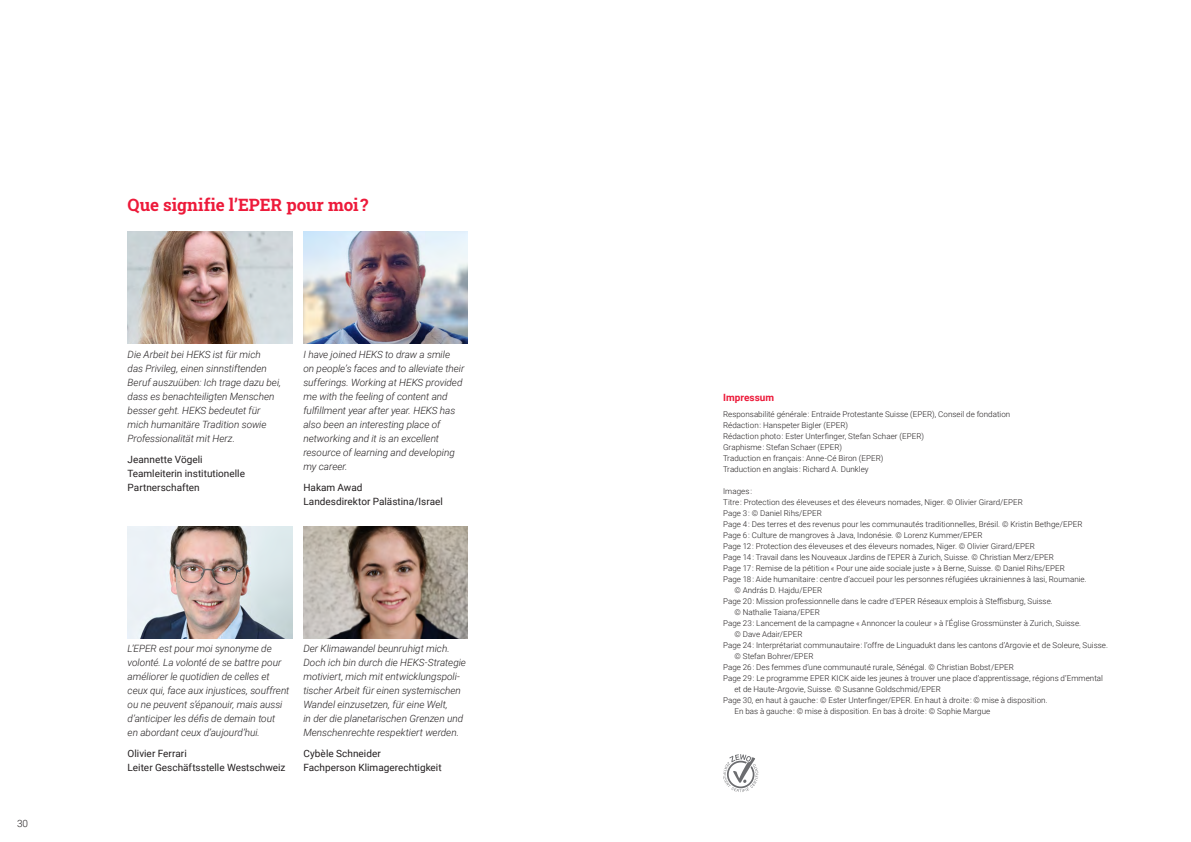
<style>
.page{position:relative;width:1191px;height:842px;background:#fff}
.page>*{position:absolute;margin:0;border:0;box-sizing:border-box;transform-origin:0 0}
.t1{font:700 17px "Roboto Slab";letter-spacing:-.005em;color:#ed1a3a}
.t2{font:italic 300 10px/14px "Roboto";letter-spacing:-.005em;color:#231f20}
.t3{font:10px/14px "Roboto";color:#231f20}
.t4{font:700 10px "Roboto";letter-spacing:.005em;color:#ed1a3a}
.t5{font:300 10px "Roboto";color:#231f20}
.t6{font:300 8px/11px "Roboto";letter-spacing:.005em;color:#231f20}
</style>
<div class="page">
<svg style="left:723px;top:754px;width:35px;height:38px"></svg>
<img style="left:128px;top:232px;width:164px;height:112px">
<img style="left:303px;top:232px;width:165px;height:112px">
<img style="left:128px;top:526px;width:164px;height:112px">
<img style="left:303px;top:526px;width:165px;height:112px">
<p class="t5" style="left:17px;top:816px;width:13px">30</p>
<h1 class="t1" style="left:128px;top:193px;width:242px">Que signifie l’EPER pour moi ?</h1>
<p class="t2" style="left:128px;top:347px;width:155px">Die Arbeit bei HEKS ist für mich<br>das Privileg, einen sinnstiftenden<br>Beruf auszuüben: Ich trage dazu bei, dass es benachteiligten Menschen besser geht. HEKS bedeutet für mich humanitäre Tradition sowie<br>Professionalität mit Herz.</p>
<p class="t3" style="left:128px;top:452px;width:119px">Jeannette Vögeli<br>Teamleiterin institutionelle<br>Partnerschaften</p>
<p class="t2" style="left:303px;top:347px;width:162px">I have joined HEKS to draw a smile<br>on people’s faces and to alleviate their sufferings. Working at HEKS provided me with the feeling of content and fulfillment year after year. HEKS has also been an interesting place of networking and it is an excellent resource of learning and developing my career.</p>
<p class="t3" style="left:303px;top:480px;width:141px">Hakam Awad<br>Landesdirektor Palästina/Israel</p>
<p class="t2" style="left:128px;top:641px;width:163px">L’EPER est pour moi synonyme de volonté. La volonté de se battre pour améliorer le quotidien de celles et ceux qui, face aux injustices, souffrent ou ne peuvent s’épanouir, mais aussi d’anticiper les défis de demain tout<br>en abordant ceux d’aujourd’hui.</p>
<p class="t3" style="left:128px;top:746px;width:159px">Olivier Ferrari<br>Leiter Geschäftsstelle Westschweiz</p>
<p class="t2" style="left:303px;top:641px;width:164px">Der Klimawandel beunruhigt mich.<br>Doch ich bin durch die HEKS-Strategie motiviert, mich mit entwicklungspoli&shy;tischer Arbeit für einen systemischen Wandel einzusetzen, für eine Welt,<br>in der die planetarischen Grenzen und Menschenrechte respektiert werden.</p>
<p class="t3" style="left:303px;top:746px;width:140px">Cybèle Schneider<br>Fachperson Klimagerechtigkeit</p>
<p class="t4" style="left:723px;top:390px;width:53px">Impressum</p>
<p class="t6" style="left:723px;top:409px;width:289px">Responsabilité générale : Entraide Protestante Suisse (EPER), Conseil de fondation Rédaction : Hanspeter Bigler (EPER)<br>Rédaction photo : Ester Unterfinger, Stefan Schaer (EPER)<br>Graphisme : Stefan Schaer (EPER)<br>Traduction en français : Anne-Cé Biron (EPER)<br>Traduction en anglais : Richard A. Dunkley</p>
<p class="t6" style="left:723px;top:486px;width:30px">Images :</p>
<p class="t6" style="left:723px;top:497px;width:301px">Titre : Protection des éleveuses et des éleveurs nomades, Niger. © Olivier Girard/EPER</p>
<p class="t6" style="left:723px;top:508px;width:100px">Page 3 : © Daniel Rihs/EPER</p>
<p class="t6" style="left:723px;top:519px;width:361px">Page 4 : Des terres et des revenus pour les communautés traditionnelles, Brésil. © Kristin Bethge/EPER</p>
<p class="t6" style="left:723px;top:530px;width:261px">Page 6 : Culture de mangroves à Java, Indonésie. © Lorenz Kummer/EPER</p>
<p class="t6" style="left:723px;top:541px;width:313px">Page 12 : Protection des éleveuses et des éleveurs nomades, Niger. © Olivier Girard/EPER</p>
<p class="t6" style="left:723px;top:552px;width:332px">Page 14 : Travail dans les Nouveaux Jardins de l’EPER à Zurich, Suisse. © Christian Merz/EPER</p>
<p class="t6" style="left:723px;top:563px;width:343px">Page 17 : Remise de la pétition « Pour une aide sociale juste » à Berne, Suisse. © Daniel Rihs/EPER</p>
<p class="t6" style="left:723px;top:574px;width:365px">Page 18 : Aide humanitaire : centre d’accueil pour les personnes réfugiées ukrainiennes à Iasi, Roumanie.</p>
<p class="t6" style="left:734px;top:585px;width:89px">© András D. Hajdu/EPER</p>
<p class="t6" style="left:723px;top:596px;width:331px">Page 20 : Mission professionnelle dans le cadre d’EPER Réseaux emplois à Steffisburg, Suisse.</p>
<p class="t6" style="left:734px;top:607px;width:87px">© Nathalie Taiana/EPER</p>
<p class="t6" style="left:723px;top:618px;width:359px">Page 23 : Lancement de la campagne « Annoncer la couleur » à l’Église Grossmünster à Zurich, Suisse.</p>
<p class="t6" style="left:734px;top:629px;width:70px">© Dave Adair/EPER</p>
<p class="t6" style="left:723px;top:640px;width:386px">Page 24 : Interprétariat communautaire : l’offre de Linguadukt dans les cantons d’Argovie et de Soleure, Suisse.</p>
<p class="t6" style="left:734px;top:651px;width:80px">© Stefan Bohrer/EPER</p>
<p class="t6" style="left:723px;top:662px;width:292px">Page 26 : Des femmes d’une communauté rurale, Sénégal. © Christian Bobst/EPER</p>
<p class="t6" style="left:723px;top:673px;width:381px">Page 29 : Le programme EPER KICK aide les jeunes à trouver une place d’apprentissage, régions d’Emmental</p>
<p class="t6" style="left:734px;top:684px;width:208px">et de Haute-Argovie, Suisse. © Susanne Goldschmid/EPER</p>
<p class="t6" style="left:723px;top:695px;width:326px">Page 30, en haut à gauche : © Ester Unterfinger/EPER. En haut à droite : © mise à disposition.</p>
<p class="t6" style="left:734px;top:706px;width:257px">En bas à gauche : © mise à disposition. En bas à droite : © Sophie Margue</p>
</div>
